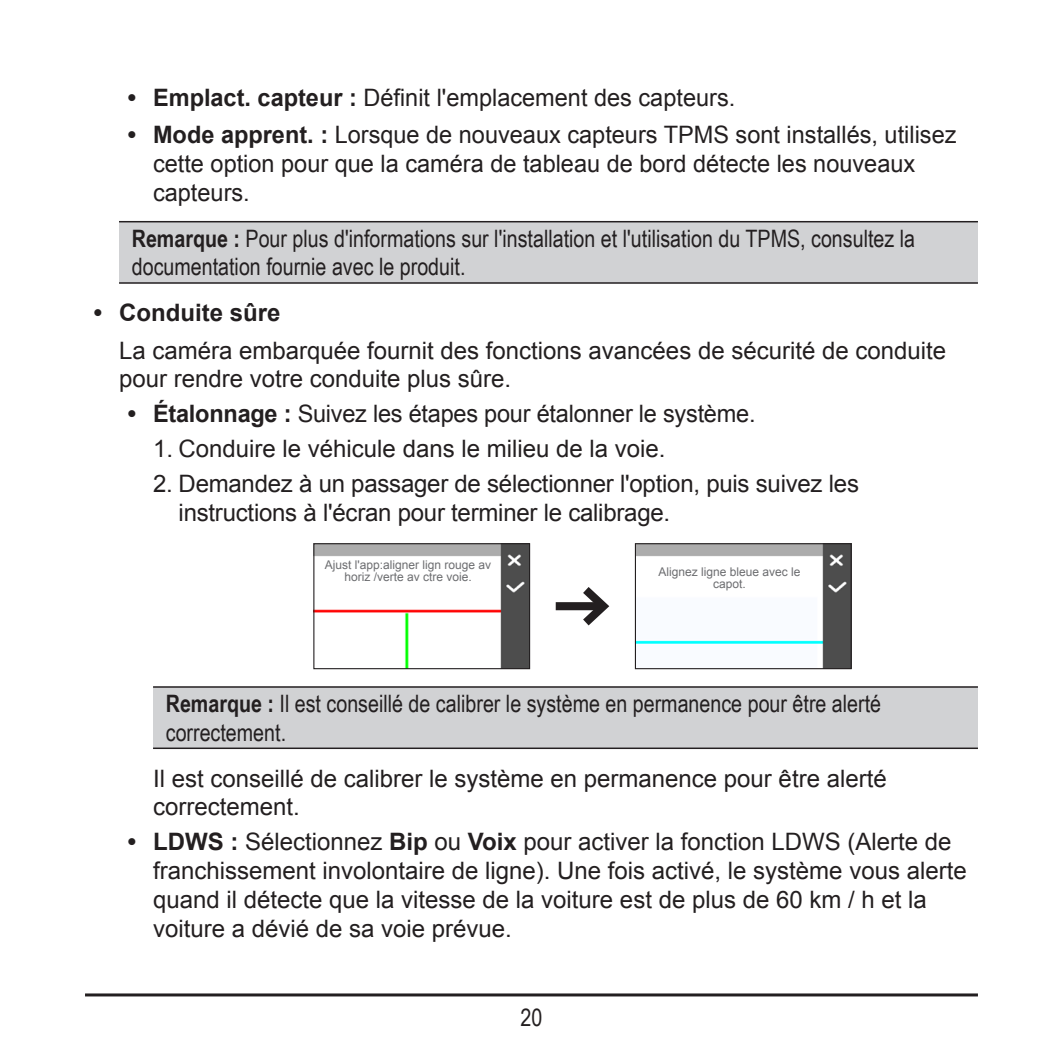
<style>
.page{position:relative;width:1063px;height:1063px;background:#fff}
.page>*{position:absolute;margin:0;border:0;box-sizing:border-box;transform-origin:0 0}
.t1{font:24px/28.8px "Arial";color:#231f20}
.t2{font:24px/28.8px "Arial Narrow";color:#231f20}
.t3{font:12px/12px "Arial";color:#6c6d70;text-align:center}
.s1{font-weight:700}
</style>
<div class="page">
<hr style="left:85px;top:993px;width:893px;height:3px;background:#231f20">
<div style="left:119px;top:222px;width:859px;height:61px;background:#d1d2d4"></div>
<hr style="left:119px;top:221px;width:859px;height:1px;background:#231f20">
<hr style="left:119px;top:282px;width:859px;height:2px;background:#231f20">
<div style="left:556px;top:602px;width:47px;height:8px;background:#231f20"></div>
<svg style="left:574px;top:587px;width:36px;height:39px"></svg>
<img style="left:315px;top:545px;width:213px;height:122px">
<div style="left:313px;top:543px;width:217px;height:126px;border:1px solid #231f20"></div>
<img style="left:637px;top:545px;width:213px;height:122px">
<div style="left:635px;top:543px;width:217px;height:126px;border:1px solid #231f20"></div>
<div style="left:153px;top:687px;width:825px;height:61px;background:#d1d2d4"></div>
<hr style="left:153px;top:686px;width:825px;height:2px;background:#231f20">
<hr style="left:153px;top:748px;width:825px;height:1px;background:#231f20">
<p class="t1" style="left:128px;top:83px;width:609px">● <span class="s1">Emplact. capteur :</span> Définit l'emplacement des capteurs.</p>
<p class="t1" style="left:153px;top:120px;width:805px;text-indent:-26px">● <span class="s1">Mode apprent. :</span> Lorsque de nouveaux capteurs TPMS sont installés, utilisez cette option pour que la caméra de tableau de bord détecte les nouveaux capteurs.</p>
<p class="t2" style="left:132px;top:223px;width:785px"><span class="s1">Remarque :</span> Pour plus d'informations sur l'installation et l'utilisation du TPMS, consultez la documentation fournie avec le produit.</p>
<p class="t1" style="left:119px;top:295px;width:829px;line-height:37.2px;text-indent:-26px">● <span class="s1">Conduite sûre<br></span>La caméra embarquée fournit des fonctions avancées de sécurité de conduite</p>
<p class="t1" style="left:119px;top:365px;width:394px">pour rendre votre conduite plus sûre.</p>
<p class="t1" style="left:128px;top:400px;width:630px">● <span class="s1">Étalonnage :</span> Suivez les étapes pour étalonner le système.</p>
<p class="t1" style="left:153px;top:434px;width:514px">1. Conduire le véhicule dans le milieu de la voie.</p>
<p class="t1" style="left:179px;top:469px;width:682px;text-indent:-26px">2. Demandez à un passager de sélectionner l'option, puis suivez les instructions à l'écran pour terminer le calibrage.</p>
<p class="t3" style="left:325px;top:559px;width:168px">Ajust l'app:aligner lign rouge av horiz /verte av ctre voie.</p>
<p class="t3" style="left:658px;top:566px;width:144px">Alignez ligne bleue avec le capot.</p>
<p class="t2" style="left:166px;top:688px;width:717px"><span class="s1">Remarque :</span> Il est conseillé de calibrer le système en permanence pour être alerté correctement.</p>
<p class="t1" style="left:153px;top:764px;width:735px">Il est conseillé de calibrer le système en permanence pour être alerté correctement.</p>
<p class="t1" style="left:153px;top:828px;width:815px;text-indent:-26px">● <span class="s1">LDWS :</span> Sélectionnez <span class="s1">Bip</span> ou <span class="s1">Voix</span> pour activer la fonction LDWS (Alerte de franchissement involontaire de ligne). Une fois activé, le système vous alerte quand il détecte que la vitesse de la voiture est de plus de 60 km / h et la voiture a dévié de sa voie prévue.</p>
<p class="t2" style="left:521px;top:1002px;width:23px">20</p>
</div>
